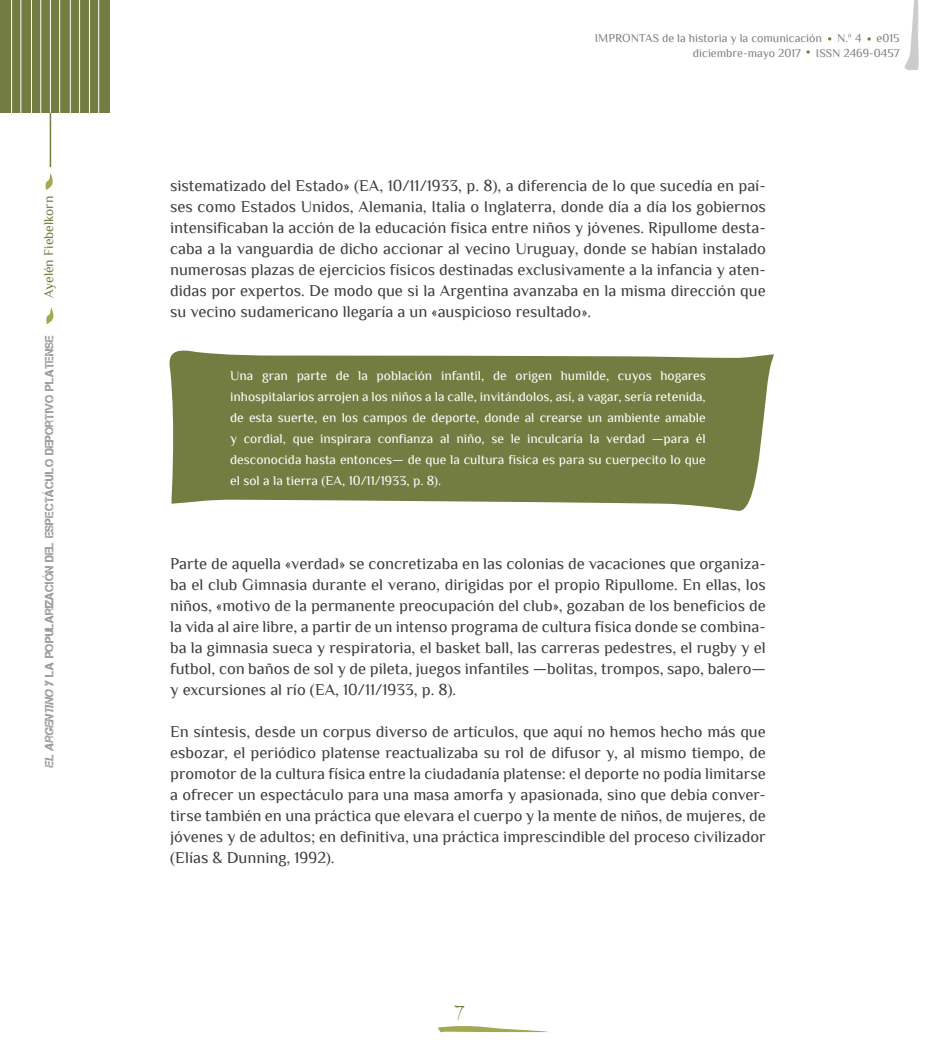
<style>
.page{position:relative;width:936px;height:1063px;background:#fff}
.page>*{position:absolute;margin:0;border:0;box-sizing:border-box;transform-origin:0 0}
.t1{font:24px "Chiller";color:#737d42}
.tx_principal{font:16.5px/21px "Philosopher";color:#3e3e3f;text-align:justify}
.cita_a_bando_blanca{font:13.5px/21px "Philosopher";color:#fff;text-align:justify}
.t2{font:13.5px "Philosopher";color:#737d42}
.t3{font:12px "Philosopher";color:#808080}
.t4{font:12px "Captureit";color:#999}
.s1{font-style:italic}
</style>
<div class="page">
<hr style="left:50px;top:48px;width:1px;height:119px;background:#737d42">
<div style="left:0;top:0;width:109px;height:113px;background:#737d42"></div>
<hr style="left:11px;top:0;width:1px;height:139px;background:#fff">
<hr style="left:89px;top:0;width:1px;height:139px;background:#fff">
<hr style="left:50px;top:0;width:1px;height:113px;background:#fff">
<hr style="left:31px;top:0;width:1px;height:139px;background:#fff">
<hr style="left:70px;top:0;width:1px;height:139px;background:#fff">
<hr style="left:21px;top:0;width:1px;height:139px;background:#fff">
<hr style="left:98px;top:0;width:1px;height:139px;background:#fff">
<hr style="left:59px;top:0;width:1px;height:139px;background:#fff">
<hr style="left:40px;top:0;width:1px;height:139px;background:#fff">
<hr style="left:79px;top:0;width:1px;height:139px;background:#fff">
<svg style="left:904px;top:0;width:15px;height:70px"></svg>
<svg style="left:46px;top:307px;width:8px;height:17px"></svg>
<svg style="left:45px;top:173px;width:8px;height:17px"></svg>
<svg style="left:437px;top:1026px;width:112px;height:6px"></svg>
<svg style="left:169px;top:350px;width:604px;height:161px;background:#828b56"></svg>
<p class="t2" style="left:42px;top:298px;width:103px;rotate:-90deg">Ayelén Fiebelkorn</p>
<p class="t4" style="left:43px;top:768px;width:435px;rotate:-90deg"><span class="s1">El Argentino</span> y la popularización del espectáculo deportivo platense</p>
<p class="t3" style="left:595px;top:32px;width:229px">IMPRONTAS de la historia y la comunicación</p>
<p class="t3" style="left:837px;top:32px;width:26px">N.º 4</p>
<p class="t3" style="left:876px;top:32px;width:24px">e015</p>
<p class="t3" style="left:693px;top:46px;width:109px">diciembre-mayo 2017</p>
<p class="t3" style="left:815px;top:46px;width:85px">ISSN 2469-0457</p>
<p class="tx_principal" style="left:170px;top:175px;width:597px">sistematizado del Estado» (EA, 10/11/1933, p. 8), a diferencia de lo que sucedía en paí&shy;ses como Estados Unidos, Alemania, Italia o Inglaterra, donde día a día los gobiernos intensificaban la acción de la educación física entre niños y jóvenes. Ripullome desta&shy;caba a la vanguardia de dicho accionar al vecino Uruguay, donde se habían instalado numerosas plazas de ejercicios físicos destinadas exclusivamente a la infancia y aten&shy;didas por expertos. De modo que si la Argentina avanzaba en la misma dirección que su vecino sudamericano llegaría a un «auspicioso resultado».</p>
<p class="cita_a_bando_blanca" style="left:230px;top:365px;width:477px">Una gran parte de la población infantil, de origen humilde, cuyos hogares inhospitalarios arrojen a los niños a la calle, invitándolos, así, a vagar, sería retenida, de esta suerte, en los campos de deporte, donde al crearse un ambiente amable y cordial, que inspirara confianza al niño, se le inculcaría la verdad —para él desconocida hasta entonces— de que la cultura física es para su cuerpecito lo que el sol a la tierra (EA, 10/11/1933, p. 8).</p>
<p class="tx_principal" style="left:170px;top:553px;width:597px">Parte de aquella «verdad» se concretizaba en las colonias de vacaciones que organiza&shy;ba el club Gimnasia durante el verano, dirigidas por el propio Ripullome. En ellas, los niños, «motivo de la permanente preocupación del club», gozaban de los beneficios de la vida al aire libre, a partir de un intenso programa de cultura física donde se combina&shy;ba la gimnasia sueca y respiratoria, el basket ball, las carreras pedestres, el rugby y el futbol, con baños de sol y de pileta, juegos infantiles —bolitas, trompos, sapo, balero— y excursiones al río (EA, 10/11/1933, p. 8).</p>
<p class="tx_principal" style="left:170px;top:721px;width:597px">En síntesis, desde un corpus diverso de artículos, que aquí no hemos hecho más que esbozar, el periódico platense reactualizaba su rol de difusor y, al mismo tiempo, de promotor de la cultura física entre la ciudadanía platense: el deporte no podía limitarse a ofrecer un espectáculo para una masa amorfa y apasionada, sino que debía conver&shy;tirse también en una práctica que elevara el cuerpo y la mente de niños, de mujeres, de jóvenes y de adultos; en definitiva, una práctica imprescindible del proceso civilizador (Elías &amp; Dunning, 1992).</p>
<h1 class="t1" style="left:455px;top:1000px;width:12px">7</h1>
</div>
